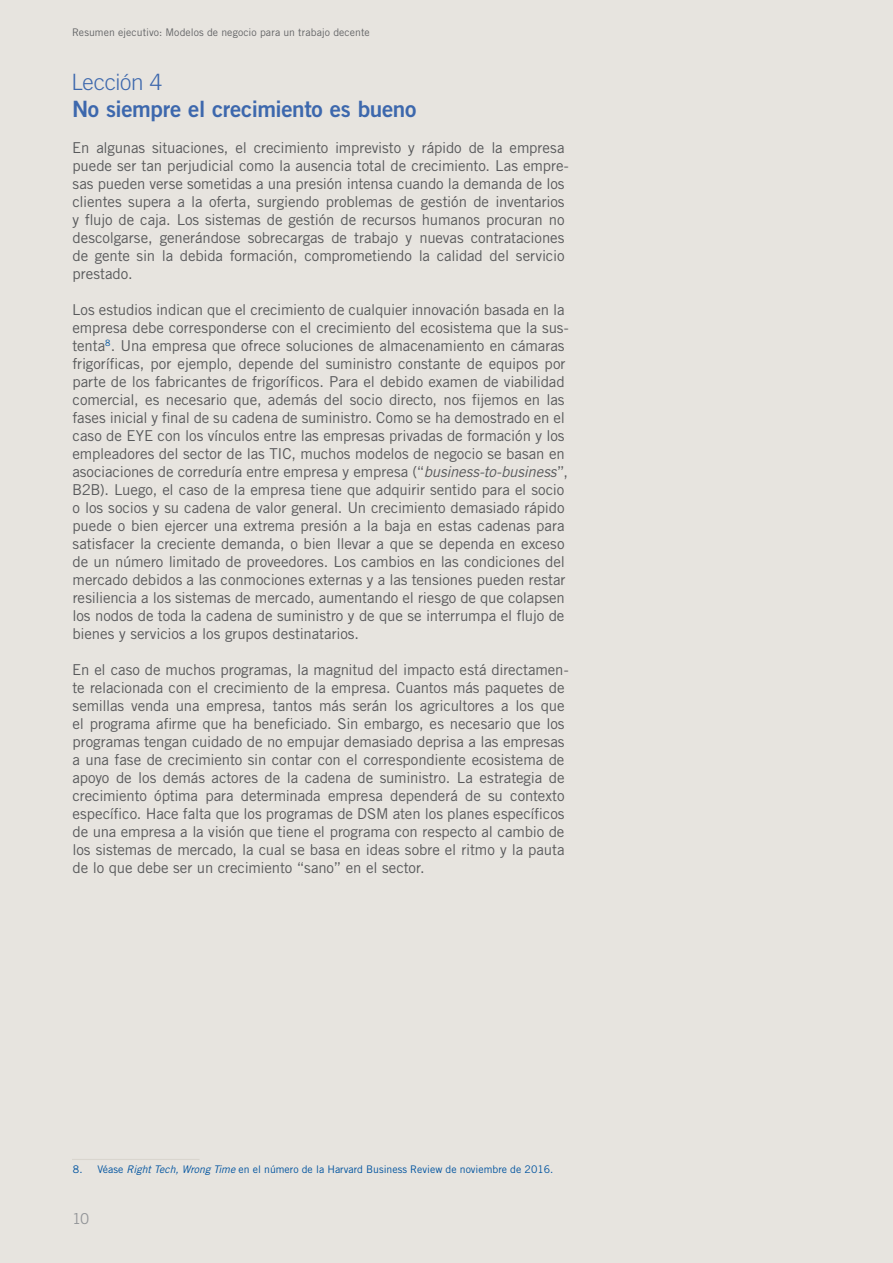
<style>
.page{position:relative;width:893px;height:1263px;background:#e7e4df}
.page>*{position:absolute;margin:0;border:0;box-sizing:border-box;transform-origin:0 0}
.t1{font:22.5px "Trade Gothic LT Std Bd 2";letter-spacing:-.015em;color:#3d68ad}
.t2{font:300 22.5px "Trade Gothic LT Std";letter-spacing:-.01em;color:#3d68ad}
.t3{font:15px/18px "Trade Gothic LT Std";letter-spacing:-.01em;color:#58595b}
.t4{font:15px "Trade Gothic LT Std";color:#939598}
.t5{font:10.5px "Trade Gothic LT Std";color:#00539f}
.t6{font:10.5px "Trade Gothic LT Std";letter-spacing:.005em;color:#636466}
.s1{font-style:italic}
</style>
<div class="page">
<hr style="left:72px;top:1159px;width:128px;height:1px;background:#d9d5ce">
<p class="t6" style="left:72px;top:26px;width:299px">Resumen ejecutivo: Modelos de negocio para un trabajo decente</p>
<h1 class="t2" style="left:72px;top:69px;width:92px">Lección 4</h1>
<h1 class="t1" style="left:72px;top:95px;width:346px">No siempre el crecimiento es bueno</h1>
<p class="t3" style="left:72px;top:138px;width:498px">En algunas situaciones, el crecimiento imprevisto y rápido de la empresa puede ser tan perjudicial como la ausencia total de crecimiento. Las empre&shy;sas pueden verse sometidas a una presión intensa cuando la demanda de los clientes supera a la oferta, surgiendo problemas de gestión de inventarios y flujo de caja. Los sistemas de gestión de recursos humanos procuran no descolgarse, generándose sobrecargas de trabajo y nuevas contrataciones de gente sin la debida formación, comprometiendo la calidad del servicio prestado.</p>
<p class="t3" style="left:72px;top:300px;width:498px">Los estudios indican que el crecimiento de cualquier innovación basada en la empresa debe corresponderse con el crecimiento del ecosistema que la sus&shy;tenta<sup>8</sup>. Una empresa que ofrece soluciones de almacenamiento en cámaras frigoríficas, por ejemplo, depende del suministro constante de equipos por parte de los fabricantes de frigoríficos. Para el debido examen de viabilidad comercial, es necesario que, además del socio directo, nos fijemos en las fases inicial y final de su cadena de suministro. Como se ha demostrado en el caso de EYE con los vínculos entre las empresas privadas de formación y los empleadores del sector de las TIC, muchos modelos de negocio se basan en asociaciones de correduría entre empresa y empresa (“<span class="s1">business-to-business</span>”, B2B). Luego, el caso de la empresa tiene que adquirir sentido para el socio o los socios y su cadena de valor general. Un crecimiento demasiado rápido puede o bien ejercer una extrema presión a la baja en estas cadenas para satisfacer la creciente demanda, o bien llevar a que se dependa en exceso de un número limitado de proveedores. Los cambios en las condiciones del mercado debidos a las conmociones externas y a las tensiones pueden restar resiliencia a los sistemas de mercado, aumentando el riesgo de que colapsen los nodos de toda la cadena de suministro y de que se interrumpa el flujo de bienes y servicios a los grupos destinatarios.</p>
<p class="t3" style="left:72px;top:660px;width:498px">En el caso de muchos programas, la magnitud del impacto está directamen&shy;te relacionada con el crecimiento de la empresa. Cuantos más paquetes de semillas venda una empresa, tantos más serán los agricultores a los que el programa afirme que ha beneficiado. Sin embargo, es necesario que los programas tengan cuidado de no empujar demasiado deprisa a las empresas a una fase de crecimiento sin contar con el correspondiente ecosistema de apoyo de los demás actores de la cadena de suministro. La estrategia de crecimiento óptima para determinada empresa dependerá de su contexto específico. Hace falta que los programas de DSM aten los planes específicos de una empresa a la visión que tiene el programa con respecto al cambio de los sistemas de mercado, la cual se basa en ideas sobre el ritmo y la pauta de lo que debe ser un crecimiento “sano” en el sector.</p>
<p class="t5" style="left:73px;top:1163px;width:482px">8. Véase <span class="s1">Right Tech, Wrong Time</span> en el número de la Harvard Business Review de noviembre de 2016.</p>
<p class="t4" style="left:72px;top:1210px;width:19px">10</p>
</div>
